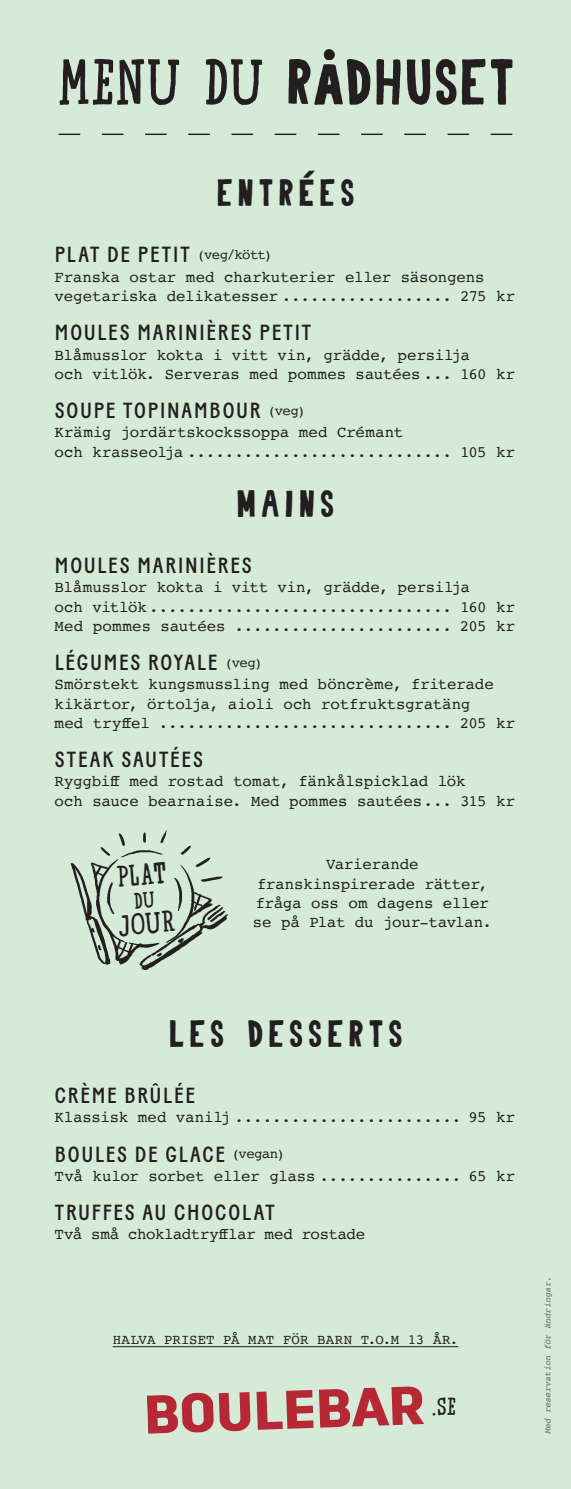
<style>
.page{position:relative;width:571px;height:1489px;background:#fff}
.page>*{position:absolute;margin:0;border:0;box-sizing:border-box;transform-origin:0 0}
.t1{font:65.45px "Carreau Condensed Carreau Condens";letter-spacing:.005em;color:#231f20}
.rubrik{font:38.5px "Carreau Condensed Carreau Condens";letter-spacing:.11em;color:#231f20}
.t2{font:30.28px "Sur Place Serif Sur Place Serif";color:#231f20}
.t3{font:24.85px "Sur Place Serif Sur Place Serif";color:#231f20}
.Namn_på_rätt{font:500 21.88px "Baton";letter-spacing:.085em;color:#231f20}
.rubrik-2{font:500 21.88px "Baton";letter-spacing:.085em;color:#231f20}
.Beskrvning{font:15.75px/19.2px "Courier";letter-spacing:-.01em;color:#231f20}
.t4{font:14px "Courier";letter-spacing:.01em;color:#231f20}
.t5{font:italic 8.75px "Courier";color:#636366}
.s1{font-family:"Sur Place Serif Sur Place Serif"}
.s2{font-size:58.98px}
</style>
<div class="page">
<div style="left:0;top:0;width:570px;height:1488px;background:#d5ead7"></div>
<hr style="left:113px;top:1346px;width:345px;height:1px;background:#231f20">
<svg style="left:59px;top:134px;width:453px;height:1px"></svg>
<svg style="left:147px;top:1392px;width:103px;height:41px"></svg>
<svg style="left:256px;top:1389px;width:57px;height:40px"></svg>
<svg style="left:319px;top:1386px;width:105px;height:41px"></svg>
<img style="left:70px;top:830px;width:158px;height:140px">
<svg style="left:134px;top:890px;width:21px;height:18px"></svg>
<p class="t1" style="left:58px;top:40px;width:458px"><span class="s1">MENU DU</span> R<span class="s2">Å</span>DHUSET</p>
<p class="rubrik" style="left:216px;top:168px;width:139px">ENTRÉES</p>
<p class="rubrik-2" style="left:55px;top:242px;width:219px">PL AT DE PETIT <sup>(veg/kött)</sup></p>
<p class="Beskrvning" style="left:55px;top:267px;width:462px">Franska ostar med charkuterier eller säsongens vegetariska delikatesser .................. 275 kr</p>
<p class="Namn_på_rätt" style="left:55px;top:320px;width:258px">MOULES MARINIÈRES PETIT</p>
<p class="Beskrvning" style="left:55px;top:344px;width:462px">Blåmusslor kokta i vitt vin, grädde, persilja<br>och vitlök. Serveras med pommes sautées ... 160 kr</p>
<p class="Namn_på_rätt" style="left:55px;top:397px;width:252px">SOUPE TOPINAMBOUR <sup>(veg)</sup></p>
<p class="Beskrvning" style="left:55px;top:422px;width:462px">Krämig jordärtskockssoppa med Crémant<br>och krasseolja ............................ 105 kr</p>
<p class="rubrik" style="left:236px;top:479px;width:99px">MAINS</p>
<p class="rubrik-2" style="left:55px;top:552px;width:198px">MOULES MARINIÈRES</p>
<p class="Beskrvning" style="left:55px;top:577px;width:462px">Blåmusslor kokta i vitt vin, grädde, persilja<br>och vitlök ................................ 160 kr</p>
<p class="Beskrvning" style="left:55px;top:615px;width:462px">Med pommes sautées ....................... 205 kr</p>
<p class="Namn_på_rätt" style="left:55px;top:649px;width:209px">LÉGUMES ROYALE <sup>(veg)</sup></p>
<p class="Beskrvning" style="left:55px;top:674px;width:462px">Smörstekt kungsmussling med böncrème, friterade kikärtor, örtolja, aioli och rotfruktsgratäng<br>med tryffel ............................... 205 kr</p>
<p class="Namn_på_rätt" style="left:55px;top:746px;width:149px">STEAK SAUTÉES</p>
<p class="Beskrvning" style="left:55px;top:771px;width:462px">Ryggbiff med rostad tomat, fänkålspicklad lök<br>och sauce bearnaise. Med pommes sautées... 315 kr</p>
<p class="t2" style="left:115px;top:857px;width:51px;rotate:-5deg">PLAT</p>
<p class="t2" style="left:116px;top:907px;width:58px;rotate:-5deg">JOUR</p>
<p class="Beskrvning" style="left:253px;top:854px;width:240px;text-align:center">Varierande franskinspirerade rätter, fråga oss om dagens eller se på Plat du jour-tavlan.</p>
<p class="rubrik" style="left:168px;top:1008px;width:236px">LES DESSERTS</p>
<p class="rubrik-2" style="left:55px;top:1082px;width:141px">CRÈME BRÛLÉE</p>
<p class="Beskrvning" style="left:55px;top:1107px;width:462px">Klassisk med vanilj ........................ 95 kr</p>
<p class="Namn_på_rätt" style="left:55px;top:1140px;width:231px">BOULES DE GLACE <sup>(vegan)</sup></p>
<p class="Beskrvning" style="left:55px;top:1165px;width:462px">Två kulor sorbet eller glass ............... 65 kr</p>
<p class="Namn_på_rätt" style="left:55px;top:1199px;width:221px">TRUFFES AU CHOCOLAT</p>
<p class="Beskrvning" style="left:55px;top:1224px;width:312px">Två små chokladtryfflar med rostade</p>
<p class="t4" style="left:113px;top:1328px;width:347px">HALVA PRISET PÅ MAT FÖR BARN T.O.M 13 ÅR.</p>
<p class="t3" style="left:431px;top:1390px;width:27px">.SE</p>
<p class="t5" style="left:540px;top:1434px;width:159px;rotate:-90deg">Med reservation för ändringar.</p>
</div>
